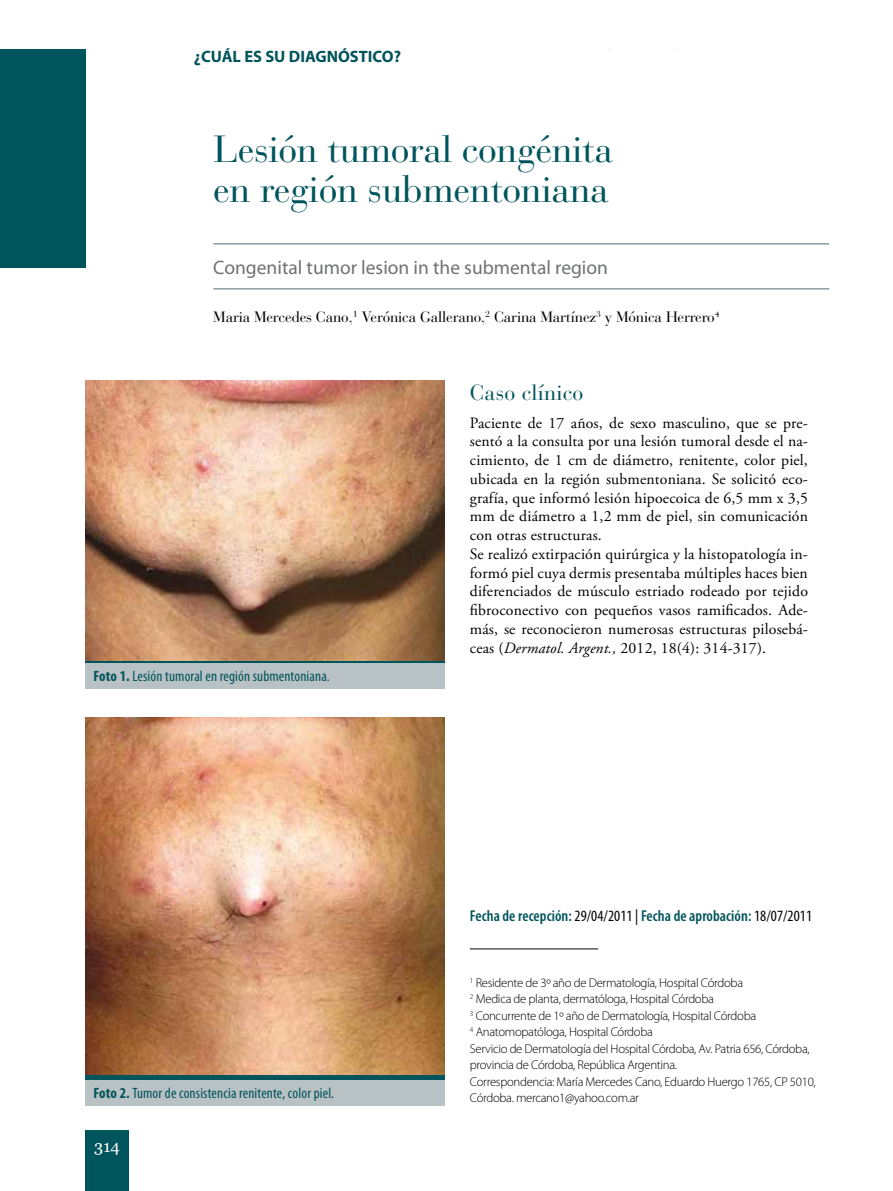
<style>
.page{position:relative;width:893px;height:1191px;background:#fff}
.page>*{position:absolute;margin:0;border:0;box-sizing:border-box;transform-origin:0 0}
.t1{font:37.5px/40.5px "Bauer Bodoni";letter-spacing:-.01em;color:#00545b}
.t2{font:21.75px "Bauer Bodoni";letter-spacing:.01em;color:#00545b}
.t3{font:19.5px "Myriad Pro";color:#707172}
.t4{font:700 16.5px "Myriad Pro";color:#00545b}
.t5{font:16.5px "Georgia";color:#fff}
.t6{font:15.75px/18.8px "Adobe Garamond Pro";letter-spacing:.01em;color:#000}
.t7{font:600 condensed 15.75px "Myriad Pro";letter-spacing:.005em;color:#00545b}
.t8{font:condensed 15px "Myriad Pro";letter-spacing:.01em;color:#00545b}
.t9{font:15px "Bauer Bodoni";letter-spacing:-.01em;color:#000}
.t10{font:300 12.75px/16.5px "Myriad Pro";letter-spacing:-.025em;color:#000}
.s1{font-weight:700}
.s2{font-style:italic}
.s3{font-weight:400;color:#000}
</style>
<div class="page">
<div style="left:85px;top:1130px;width:44px;height:61px;background:#00545b"></div>
<hr style="left:470px;top:948px;width:128px;height:1px;background:#000">
<hr style="left:213px;top:288px;width:616px;height:1px;background:#8a9ca1">
<hr style="left:213px;top:243px;width:616px;height:1px;background:#8a9ca1">
<div style="left:85px;top:662px;width:359px;height:27px;background:#b8c1c4"></div>
<hr style="left:85px;top:658px;width:359px;height:4px;background:#00545b">
<div style="left:0;top:50px;width:85px;height:218px;background:#00545b"></div>
<img style="left:85px;top:718px;width:359px;height:356px">
<div style="left:85px;top:1079px;width:359px;height:27px;background:#b8c1c4"></div>
<div style="left:85px;top:1074px;width:359px;height:5px;background:#00545b"></div>
<img style="left:85px;top:380px;width:359px;height:281px">
<p class="t4" style="left:194px;top:46px;width:209px">¿CUÁL ES SU DIAGNÓSTICO?</p>
<h1 class="t1" style="left:213px;top:129px;width:401px">Lesión tumoral congénita en región submentoniana</h1>
<p class="t3" style="left:213px;top:255px;width:396px">Congenital tumor lesion in the submental region</p>
<p class="t9" style="left:213px;top:308px;width:508px">Maria Mercedes Cano,<sup>1</sup> Verónica Gallerano,<sup>2</sup> Carina Martínez<sup>3</sup> y Mónica Herrero<sup>4</sup></p>
<p class="t8" style="left:94px;top:667px;width:238px"><span class="s1">Foto 1.</span> Lesión tumoral en región submentoniana.</p>
<p class="t8" style="left:94px;top:1084px;width:242px"><span class="s1">Foto 2.</span> Tumor de consistencia renitente, color piel.</p>
<p class="t5" style="left:94px;top:1136px;width:27px">314</p>
<h2 class="t2" style="left:470px;top:379px;width:115px">Caso clínico</h2>
<p class="t6" style="left:470px;top:414px;width:340px">Paciente de 17 años, de sexo masculino, que se pre&shy;sentó a la consulta por una lesión tumoral desde el na&shy;cimiento, de 1 cm de diámetro, renitente, color piel, ubicada en la región submentoniana. Se solicitó eco&shy;grafía, que informó lesión hipoecoica de 6,5 mm x 3,5 mm de diámetro a 1,2 mm de piel, sin comunicación con otras estructuras.<br>Se realizó extirpación quirúrgica y la histopatología in&shy;formó piel cuya dermis presentaba múltiples haces bien diferenciados de músculo estriado rodeado por tejido fibroconectivo con pequeños vasos ramificados. Ade&shy;más, se reconocieron numerosas estructuras pilosebá&shy;ceas (<span class="s2">Dermatol. Argent.,</span> 2012, 18(4): 314-317).</p>
<p class="t7" style="left:470px;top:906px;width:344px">Fecha de recepción: <span class="s3">29/04/2011 |</span> Fecha de aprobación: <span class="s3">18/07/2011</span></p>
<p class="t10" style="left:470px;top:974px;width:347px"><sup>1</sup> Residente de 3º año de Dermatología, Hospital Córdoba<br><sup>2</sup> Medica de planta, dermatóloga, Hospital Córdoba<br><sup>3</sup> Concurrente de 1º año de Dermatología, Hospital Córdoba<br><sup>4</sup> Anatomopatóloga, Hospital Córdoba<br>Servicio de Dermatología del Hospital Córdoba, Av. Patria 656, Córdoba, provincia de Córdoba, República Argentina.<br>Correspondencia: María Mercedes Cano, Eduardo Huergo 1765, CP 5010, Córdoba. mercano1@yahoo.com.ar</p>
</div>
